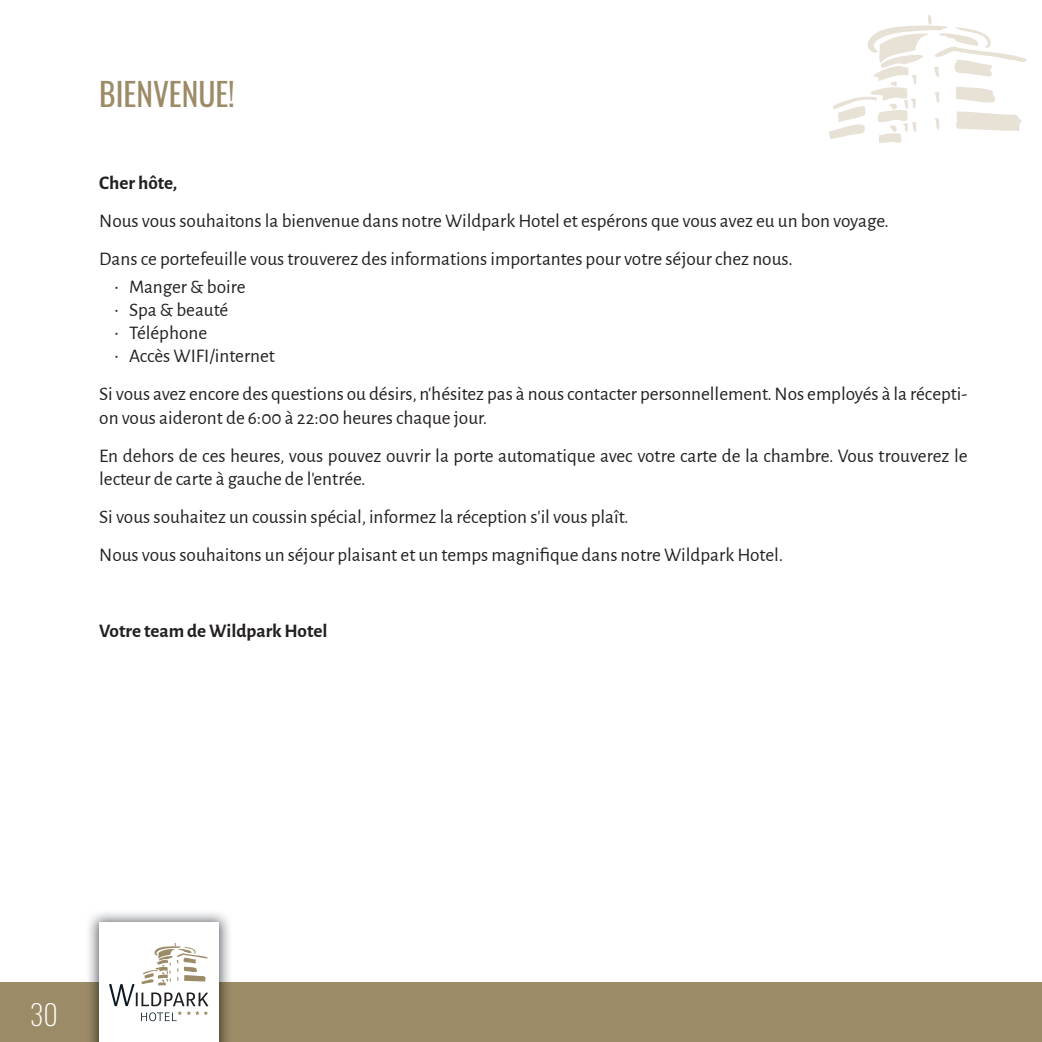
<style>
.page{position:relative;width:1042px;height:1042px;background:#fff}
.page>*{position:absolute;margin:0;border:0;box-sizing:border-box;transform-origin:0 0}
.t1{font:31.5px "Oswald";color:#9c8b67}
.t2{font:200 28px "Oswald";color:#fff}
.t3{font:19.25px/38px "Alegreya Sans";color:#231f20}
.t4{font:700 19.25px "Alegreya Sans";color:#231f20}
</style>
<div class="page">
<div style="left:0;top:982px;width:1042px;height:60px;background:#9c8b67"></div>
<img style="left:89px;top:913px;width:140px;height:129px">
<div style="left:99px;top:923px;width:119px;height:119px;background:#fff"></div>
<svg style="left:109px;top:943px;width:99px;height:78px"></svg>
<svg style="left:829px;top:15px;width:198px;height:128px"></svg>
<h1 class="t1" style="left:99px;top:66px;width:137px">BIENVENUE!</h1>
<p class="t4" style="left:99px;top:169px;width:80px">Cher hôte,</p>
<p class="t3" style="left:99px;top:201px;width:791px">Nous vous souhaitons la bienvenue dans notre Wildpark Hotel et espérons que vous avez eu un bon voyage.<br>Dans ce portefeuille vous trouverez des informations importantes pour votre séjour chez nous.</p>
<p class="t3" style="left:114px;top:267px;width:133px">• Manger &amp; boire</p>
<p class="t3" style="left:114px;top:290px;width:116px">• Spa &amp; beauté</p>
<p class="t3" style="left:114px;top:313px;width:94px">• Téléphone</p>
<p class="t3" style="left:99px;top:336px;width:869px;text-indent:15px">• Accès WIFI/internet<br>Si vous avez encore des questions ou désirs, n'hésitez pas à nous contacter personnellement. Nos employés à la récepti-</p>
<p class="t3" style="left:99px;top:397px;width:870px">on vous aideront de 6:00 à 22:00 heures chaque jour.<br>En dehors de ces heures, vous pouvez ouvrir la porte automatique avec votre carte de la chambre. Vous trouverez le</p>
<p class="t3" style="left:99px;top:458px;width:685px">lecteur de carte à gauche de l'entrée.<br>Si vous souhaitez un coussin spécial, informez la réception s'il vous plaît.<br>Nous vous souhaitons un séjour plaisant et un temps magnifique dans notre Wildpark Hotel.</p>
<p class="t4" style="left:99px;top:616px;width:230px">Votre team de Wildpark Hotel</p>
<h2 class="t2" style="left:30px;top:989px;width:30px">30</h2>
</div>
